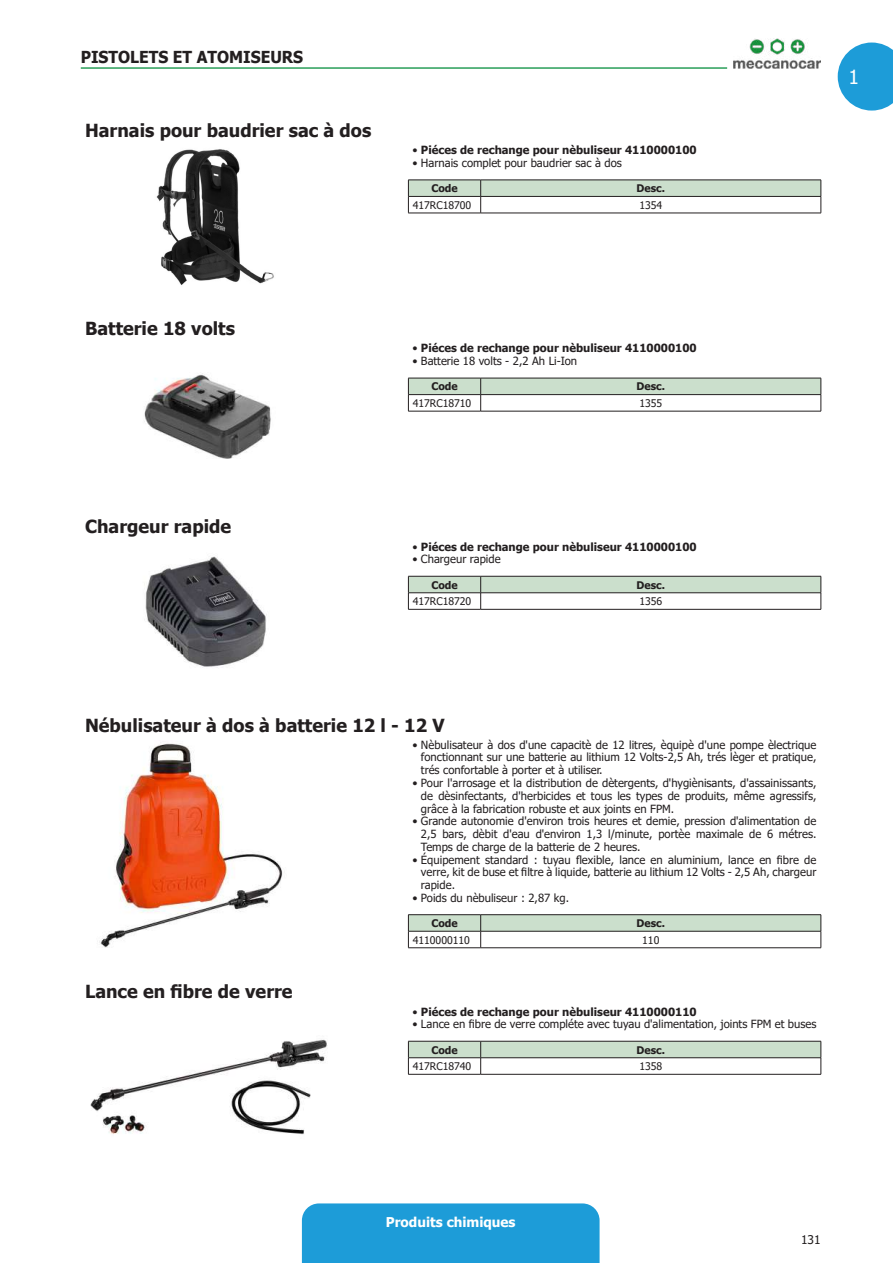
<style>
.page{position:relative;width:893px;height:1263px;background:#fff}
.page>*{position:absolute;margin:0;border:0;box-sizing:border-box;transform-origin:0 0}
.t1{font:19.5px "Tahoma";color:#fff}
.t2{font:700 18px "Tahoma";color:#231f20}
.t3{font:700 16.5px "Tahoma";color:#231f20;scale:.95 1}
.t4{font:700 13.5px "Tahoma";color:#fff}
.t5{font:12px "Tahoma";color:#231f20}
.t6{font:11.25px/12.8px "Tahoma";color:#231f20;text-align:justify}
.t7{font:700 11.25px "Tahoma";color:#231f20}
.t8{font:10.5px "Tahoma";color:#231f20}
.t9{font:700 10.5px "Tahoma";color:#231f20}
.s1{font-weight:400}
</style>
<div class="page">
<div style="left:302px;top:1203px;width:298px;height:60px;background:#1d9cd8"></div>
<svg style="left:838px;top:43px;width:55px;height:68px;background:#40abde"></svg>
<img style="left:733px;top:38px;width:88px;height:31px">
<hr style="left:81px;top:67px;width:646px;height:2px;background:#2a9e59">
<img style="left:156px;top:149px;width:118px;height:136px">
<svg style="left:408px;top:180px;width:414px;height:33px"></svg>
<hr style="left:408px;top:213px;width:73px;height:1px;background:#231f20">
<hr style="left:481px;top:213px;width:340px;height:1px;background:#231f20">
<img style="left:144px;top:373px;width:127px;height:86px">
<svg style="left:408px;top:378px;width:414px;height:33px"></svg>
<hr style="left:408px;top:411px;width:73px;height:1px;background:#231f20">
<hr style="left:481px;top:411px;width:340px;height:1px;background:#231f20">
<img style="left:144px;top:556px;width:123px;height:112px">
<svg style="left:408px;top:576px;width:414px;height:33px"></svg>
<hr style="left:408px;top:609px;width:73px;height:1px;background:#231f20">
<hr style="left:481px;top:609px;width:340px;height:1px;background:#231f20">
<img style="left:99px;top:742px;width:184px;height:206px">
<hr style="left:408px;top:914px;width:73px;height:1px;background:#231f20">
<hr style="left:481px;top:914px;width:340px;height:1px;background:#231f20">
<svg style="left:408px;top:915px;width:414px;height:32px"></svg>
<hr style="left:408px;top:947px;width:73px;height:1px;background:#231f20">
<hr style="left:481px;top:947px;width:340px;height:1px;background:#231f20">
<img style="left:90px;top:1039px;width:238px;height:96px">
<svg style="left:408px;top:1041px;width:414px;height:33px"></svg>
<hr style="left:408px;top:1074px;width:73px;height:1px;background:#231f20">
<hr style="left:481px;top:1074px;width:340px;height:1px;background:#231f20">
<h3 class="t3" style="left:81px;top:45px;width:51px">Pistole</h3>
<h3 class="t3" style="left:149px;top:45px;width:84px">ts et atomiseu</h3>
<h3 class="t3" style="left:282px;top:45px;width:22px">rs</h3>
<h2 class="t2" style="left:85px;top:118px;width:288px">Harnais pour baudrier sac à dos</h2>
<p class="t7" style="left:412px;top:142px;width:286px"><span class="s1">•</span> Piéces de rechange pour nèbuliseur 4110000100</p>
<p class="t6" style="left:412px;top:157px;width:211px">• Harnais complet pour baudrier sac à dos</p>
<p class="t9" style="left:431px;top:181px;width:28px">Code</p>
<p class="t9" style="left:637px;top:181px;width:30px">Desc.</p>
<p class="t8" style="left:413px;top:198px;width:60px">417RC18700</p>
<p class="t8" style="left:639px;top:198px;width:24px">1354</p>
<h1 class="t1" style="left:848px;top:64px;width:12px">1</h1>
<h2 class="t2" style="left:85px;top:316px;width:151px">Batterie 18 volts</h2>
<h2 class="t2" style="left:85px;top:514px;width:148px">Chargeur rapide</h2>
<p class="t7" style="left:412px;top:340px;width:286px"><span class="s1">•</span> Piéces de rechange pour nèbuliseur 4110000100</p>
<p class="t6" style="left:412px;top:355px;width:166px">• Batterie 18 volts - 2,2 Ah Li-Ion</p>
<p class="t9" style="left:431px;top:379px;width:28px">Code</p>
<p class="t9" style="left:637px;top:379px;width:30px">Desc.</p>
<p class="t8" style="left:413px;top:396px;width:60px">417RC18710</p>
<p class="t8" style="left:639px;top:396px;width:24px">1355</p>
<p class="t7" style="left:412px;top:539px;width:286px"><span class="s1">•</span> Piéces de rechange pour nèbuliseur 4110000100</p>
<p class="t6" style="left:412px;top:553px;width:90px">• Chargeur rapide</p>
<p class="t9" style="left:431px;top:577px;width:28px">Code</p>
<p class="t9" style="left:637px;top:577px;width:30px">Desc.</p>
<p class="t8" style="left:413px;top:594px;width:60px">417RC18720</p>
<p class="t8" style="left:639px;top:594px;width:24px">1356</p>
<h2 class="t2" style="left:85px;top:712px;width:361px">Nébulisateur à dos à batterie 12 l - 12 V</h2>
<p class="t6" style="left:421px;top:739px;width:397px;text-indent:-9px">• Nèbulisateur à dos d'une capacitè de 12 litres, èquipè d'une pompe èlectrique fonctionnant sur une batterie au lithium 12 Volts-2,5 Ah, trés lèger et pratique, trés confortable à porter et à utiliser.</p>
<p class="t6" style="left:421px;top:777px;width:397px;text-indent:-9px">• Pour l'arrosage et la distribution de dètergents, d'hygiènisants, d'assainissants, de dèsinfectants, d'herbicides et tous les types de produits, même agressifs, grâce à la fabrication robuste et aux joints en FPM.</p>
<p class="t6" style="left:421px;top:815px;width:397px;text-indent:-9px">• Grande autonomie d'environ trois heures et demie, pression d'alimentation de 2,5 bars, dèbit d'eau d'environ 1,3 l/minute, portèe maximale de 6 métres.<br>Temps de charge de la batterie de 2 heures.</p>
<p class="t6" style="left:421px;top:854px;width:397px;text-indent:-9px">• Équipement standard : tuyau flexible, lance en aluminium, lance en fibre de verre, kit de buse et filtre à liquide, batterie au lithium 12 Volts - 2,5 Ah, chargeur rapide.</p>
<p class="t6" style="left:412px;top:892px;width:158px">• Poids du nèbuliseur : 2,87 kg.</p>
<p class="t9" style="left:431px;top:916px;width:28px">Code</p>
<p class="t9" style="left:637px;top:916px;width:30px">Desc.</p>
<p class="t8" style="left:413px;top:933px;width:59px">4110000110</p>
<p class="t8" style="left:642px;top:933px;width:19px">110</p>
<h2 class="t2" style="left:85px;top:979px;width:209px">Lance en fibre de verre</h2>
<p class="t7" style="left:412px;top:1003px;width:286px"><span class="s1">•</span> Piéces de rechange pour nèbuliseur 4110000110</p>
<p class="t6" style="left:412px;top:1018px;width:405px">• Lance en fibre de verre compléte avec tuyau d'alimentation, joints FPM et buses</p>
<p class="t9" style="left:431px;top:1042px;width:28px">Code</p>
<p class="t9" style="left:637px;top:1042px;width:30px">Desc.</p>
<p class="t8" style="left:413px;top:1059px;width:60px">417RC18740</p>
<p class="t8" style="left:639px;top:1059px;width:24px">1358</p>
<p class="t4" style="left:386px;top:1212px;width:131px">Produits chimiques</p>
<p class="t5" style="left:801px;top:1231px;width:21px">131</p>
</div>
